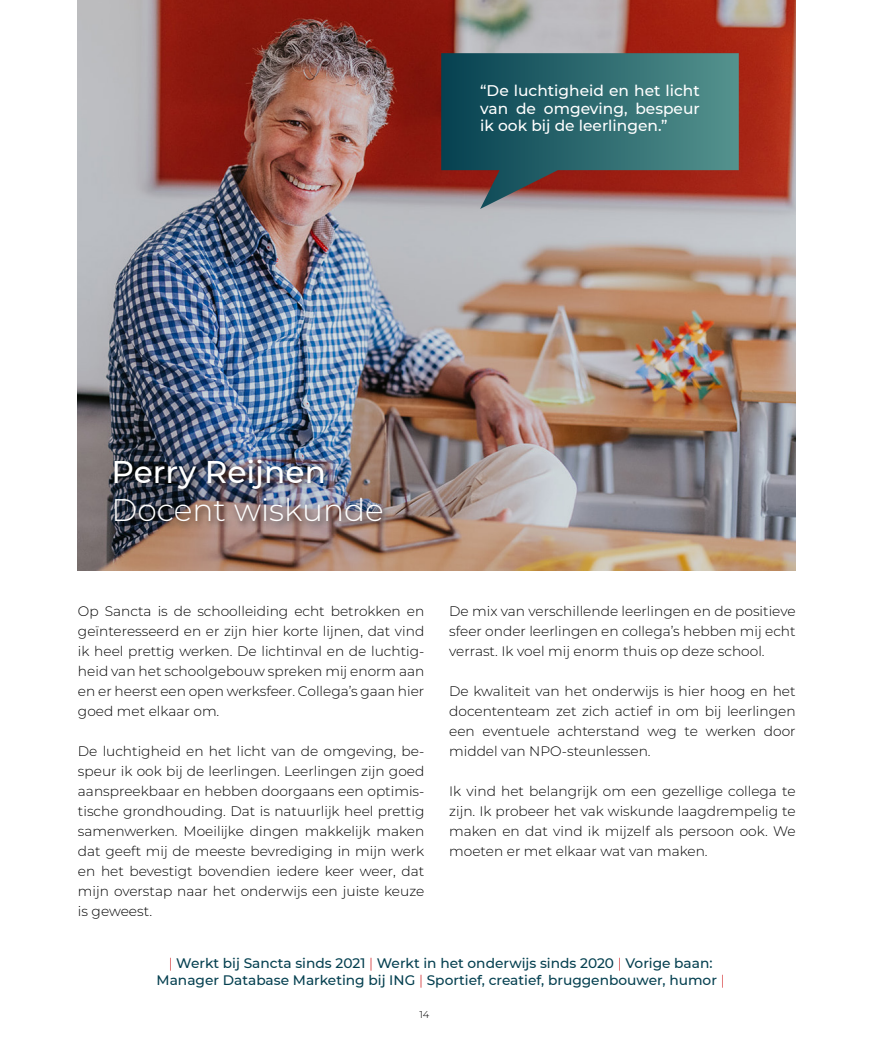
<style>
.page{position:relative;width:886px;height:1053px;background:#fff}
.page>*{position:absolute;margin:0;border:0;box-sizing:border-box;transform-origin:0 0}
.t1{font:300 31.25px "Montserrat";color:#fff}
.t2{font:500 31.25px "Montserrat";color:#fff}
.t3{font:500 15.38px/17.5px "Montserrat";color:#fff;text-align:justify}
.t4{font:300 13.75px/20px "Montserrat";color:#000;text-align:justify}
.t5{font:500 13.75px/16.6px "Montserrat";color:#054050;text-align:center}
.t6{font:300 10px "Montserrat";color:#000}
.s1{font-weight:300;color:#cd1719}
</style>
<div class="page">
<img style="left:78px;top:0;width:717px;height:570px">
<svg style="left:441px;top:53px;width:298px;height:156px"></svg>
<div style="left:111px;top:455px;width:280px;height:75px;background:#000;opacity:.75"></div>
<p class="t3" style="left:480px;top:81px;width:221px">“De luchtigheid en het licht van de omgeving, bespeur ik ook bij de leerlingen.”</p>
<h1 class="t2" style="left:112px;top:449px;width:216px">Perry Reijnen</h1>
<h1 class="t1" style="left:112px;top:489px;width:274px">Docent wiskunde</h1>
<p class="t4" style="left:78px;top:600px;width:348px">Op Sancta is de schoolleiding echt betrokken en geïnteresseerd en er zijn hier korte lijnen, dat vind ik heel prettig werken. De lichtinval en de luchtig&shy;heid van het schoolgebouw spreken mij enorm aan en er heerst een open werksfeer. Collega’s gaan hier goed met elkaar om.</p>
<p class="t4" style="left:78px;top:740px;width:348px">De luchtigheid en het licht van de omgeving, be&shy;speur ik ook bij de leerlingen. Leerlingen zijn goed aanspreekbaar en hebben doorgaans een optimis&shy;tische grondhouding. Dat is natuurlijk heel prettig samenwerken. Moeilijke dingen makkelijk maken dat geeft mij de meeste bevrediging in mijn werk en het bevestigt bovendien iedere keer weer, dat mijn overstap naar het onderwijs een juiste keuze is geweest.</p>
<p class="t4" style="left:449px;top:600px;width:348px">De mix van verschillende leerlingen en de positieve sfeer onder leerlingen en collega’s hebben mij echt verrast. Ik voel mij enorm thuis op deze school.</p>
<p class="t4" style="left:449px;top:680px;width:348px">De kwaliteit van het onderwijs is hier hoog en het docententeam zet zich actief in om bij leerlingen een eventuele achterstand weg te werken door middel van NPO-steunlessen.</p>
<p class="t4" style="left:449px;top:780px;width:348px">Ik vind het belangrijk om een gezellige collega te zijn. Ik probeer het vak wiskunde laagdrempelig te maken en dat vind ik mijzelf als persoon ook. We moeten er met elkaar wat van maken.</p>
<p class="t5" style="left:157px;top:954px;width:570px"><span class="s1">|</span> Werkt bij Sancta sinds 2021 <span class="s1">|</span> Werkt in het onderwijs sinds 2020 <span class="s1">|</span> Vorige baan:<br>Manager Database Marketing bij ING <span class="s1">|</span> Sportief, creatief, bruggenbouwer, humor <span class="s1">|</span></p>
<p class="t6" style="left:419px;top:1007px;width:12px">14</p>
</div>
